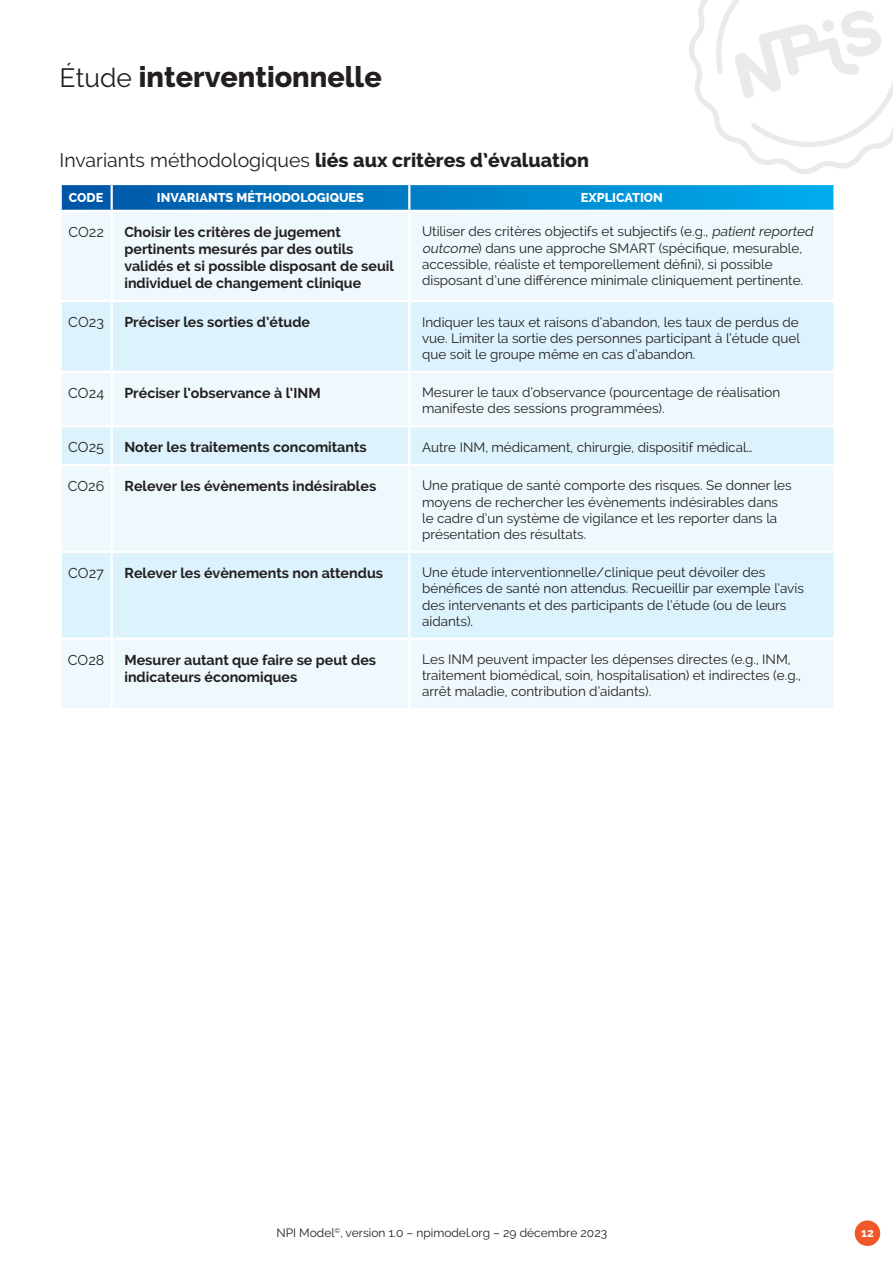
<style>
.page{position:relative;width:893px;height:1263px;background:#fff}
.page>*{position:absolute;margin:0;border:0;box-sizing:border-box;transform-origin:0 0}
.t1{font:800 28.8px "Raleway";color:#231f20}
.t2{font:800 19.5px "Raleway";color:#231f20}
.t3{font:700 14.25px/17.1px "Raleway";color:#231f20}
.t4{font:14.25px "Raleway";color:#231f20}
.t5{font:13.5px/16.2px "Raleway";color:#231f20}
.t6{font:800 12.75px "Raleway";color:#fff}
.t7{font:12px "Raleway";color:#231f20}
.t8{font:700 12px "Raleway";color:#fff}
.s1{font-weight:400;font-size:26.4px}
.s2{font-weight:400}
.s3{font-style:italic}
</style>
<div class="page">
<svg style="left:689px;top:0;width:204px;height:174px"></svg>
<div style="left:855px;top:1220px;width:25px;height:26px;background:#f15929;border-radius:50%"></div>
<svg style="left:62px;top:185px;width:771px;height:25px;background:#0482c9"></svg>
<div style="left:62px;top:212px;width:771px;height:496px;background:#eef8fd"></div>
<svg style="left:62px;top:302px;width:771px;height:335px;background:#e3f4fc"></svg>
<hr style="left:111px;top:185px;width:2px;height:25px;background:#fff">
<hr style="left:408px;top:185px;width:2px;height:25px;background:#fff">
<hr style="left:111px;top:212px;width:2px;height:88px;background:#fff">
<hr style="left:408px;top:212px;width:2px;height:88px;background:#fff">
<hr style="left:60px;top:300px;width:52px;height:2px;background:#fff">
<hr style="left:112px;top:300px;width:297px;height:2px;background:#fff">
<hr style="left:111px;top:302px;width:2px;height:69px;background:#fff">
<hr style="left:409px;top:300px;width:427px;height:2px;background:#fff">
<hr style="left:408px;top:302px;width:2px;height:69px;background:#fff">
<hr style="left:60px;top:371px;width:52px;height:2px;background:#fff">
<hr style="left:112px;top:371px;width:297px;height:2px;background:#fff">
<hr style="left:111px;top:373px;width:2px;height:52px;background:#fff">
<hr style="left:409px;top:371px;width:427px;height:2px;background:#fff">
<hr style="left:408px;top:373px;width:2px;height:52px;background:#fff">
<hr style="left:60px;top:425px;width:52px;height:2px;background:#fff">
<hr style="left:112px;top:425px;width:297px;height:2px;background:#fff">
<hr style="left:111px;top:427px;width:2px;height:37px;background:#fff">
<hr style="left:409px;top:425px;width:427px;height:2px;background:#fff">
<hr style="left:408px;top:427px;width:2px;height:37px;background:#fff">
<hr style="left:60px;top:464px;width:52px;height:2px;background:#fff">
<hr style="left:112px;top:464px;width:297px;height:2px;background:#fff">
<hr style="left:111px;top:466px;width:2px;height:85px;background:#fff">
<hr style="left:409px;top:464px;width:427px;height:2px;background:#fff">
<hr style="left:408px;top:466px;width:2px;height:85px;background:#fff">
<hr style="left:60px;top:551px;width:52px;height:2px;background:#fff">
<hr style="left:112px;top:551px;width:297px;height:2px;background:#fff">
<hr style="left:111px;top:553px;width:2px;height:84px;background:#fff">
<hr style="left:409px;top:551px;width:427px;height:2px;background:#fff">
<hr style="left:408px;top:553px;width:2px;height:84px;background:#fff">
<hr style="left:60px;top:637px;width:52px;height:3px;background:#fff">
<hr style="left:112px;top:637px;width:297px;height:3px;background:#fff">
<hr style="left:111px;top:640px;width:2px;height:68px;background:#fff">
<hr style="left:409px;top:637px;width:427px;height:3px;background:#fff">
<hr style="left:408px;top:640px;width:2px;height:68px;background:#fff">
<h1 class="t1" style="left:60px;top:61px;width:324px"><span class="s1">Étude</span> interventionnelle</h1>
<h2 class="t2" style="left:60px;top:149px;width:531px"><span class="s2">Invariants méthodologiques</span> liés aux critères d’évaluation</h2>
<p class="t6" style="left:69px;top:191px;width:36px">CODE</p>
<p class="t6" style="left:157px;top:191px;width:209px">INVARIANTS MÉTHODOLOGIQUES</p>
<p class="t6" style="left:581px;top:191px;width:84px">EXPLICATION</p>
<p class="t4" style="left:68px;top:224px;width:37px">CO22</p>
<p class="t3" style="left:124px;top:223px;width:271px">Choisir les critères de jugement pertinents mesurés par des outils validés et si possible disposant de seuil individuel de changement clinique</p>
<p class="t5" style="left:422px;top:223px;width:395px">Utiliser des critères objectifs et subjectifs (e.g., <span class="s3">patientreported outcome</span>) dans une approche SMART (spécifique, mesurable, accessible, réaliste et temporellement défini), si possible disposant d’une différence minimale cliniquement pertinente.</p>
<p class="t4" style="left:68px;top:314px;width:37px">CO23</p>
<p class="t3" style="left:124px;top:314px;width:187px">Préciser les sorties d’étude</p>
<p class="t5" style="left:422px;top:314px;width:379px;text-align:justify">Indiquer les taux et raisons d’abandon, les taux de perdus de vue. Limiter la sortie des personnes participant à l’étude quel que soit le groupe même en cas d’abandon.</p>
<p class="t4" style="left:68px;top:384px;width:37px">CO24</p>
<p class="t3" style="left:124px;top:384px;width:198px">Préciser l’observance à l’INM</p>
<p class="t5" style="left:422px;top:384px;width:360px">Mesurer le taux d’observance (pourcentage de réalisation manifeste des sessions programmées).</p>
<p class="t4" style="left:68px;top:439px;width:37px">CO25</p>
<p class="t3" style="left:124px;top:439px;width:244px">Noter les traitements concomitants</p>
<p class="t5" style="left:422px;top:439px;width:332px">Autre INM, médicament, chirurgie, dispositif médical…</p>
<p class="t4" style="left:68px;top:478px;width:38px">CO26</p>
<p class="t3" style="left:124px;top:478px;width:253px">Relever les évènements indésirables</p>
<p class="t5" style="left:422px;top:478px;width:371px">Une pratique de santé comporte des risques. Se donner les moyens de rechercher les évènements indésirables dans le cadre d’un système de vigilance et les reporter dans la présentation des résultats.</p>
<p class="t4" style="left:68px;top:565px;width:37px">CO27</p>
<p class="t3" style="left:124px;top:564px;width:260px">Relever les évènements non attendus</p>
<p class="t5" style="left:422px;top:564px;width:383px">Une étude interventionnelle/clinique peut dévoiler des bénéfices de santé non attendus. Recueillir par exemple l’avis des intervenants et des participants de l’étude (ou de leurs aidants).</p>
<p class="t4" style="left:68px;top:651px;width:38px">CO28</p>
<p class="t3" style="left:124px;top:651px;width:253px">Mesurer autant que faire se peut des indicateurs économiques</p>
<p class="t5" style="left:422px;top:651px;width:380px">Les INM peuvent impacter les dépenses directes (e.g., INM, traitement biomédical, soin, hospitalisation) et indirectes (e.g., arrêt maladie, contribution d’aidants).</p>
<p class="t7" style="left:276px;top:1225px;width:332px">NPI Model<sup>©</sup>, version 1.0 – npimodel.org – 29 décembre 2023</p>
<p class="t8" style="left:861px;top:1226px;width:14px">12</p>
</div>
